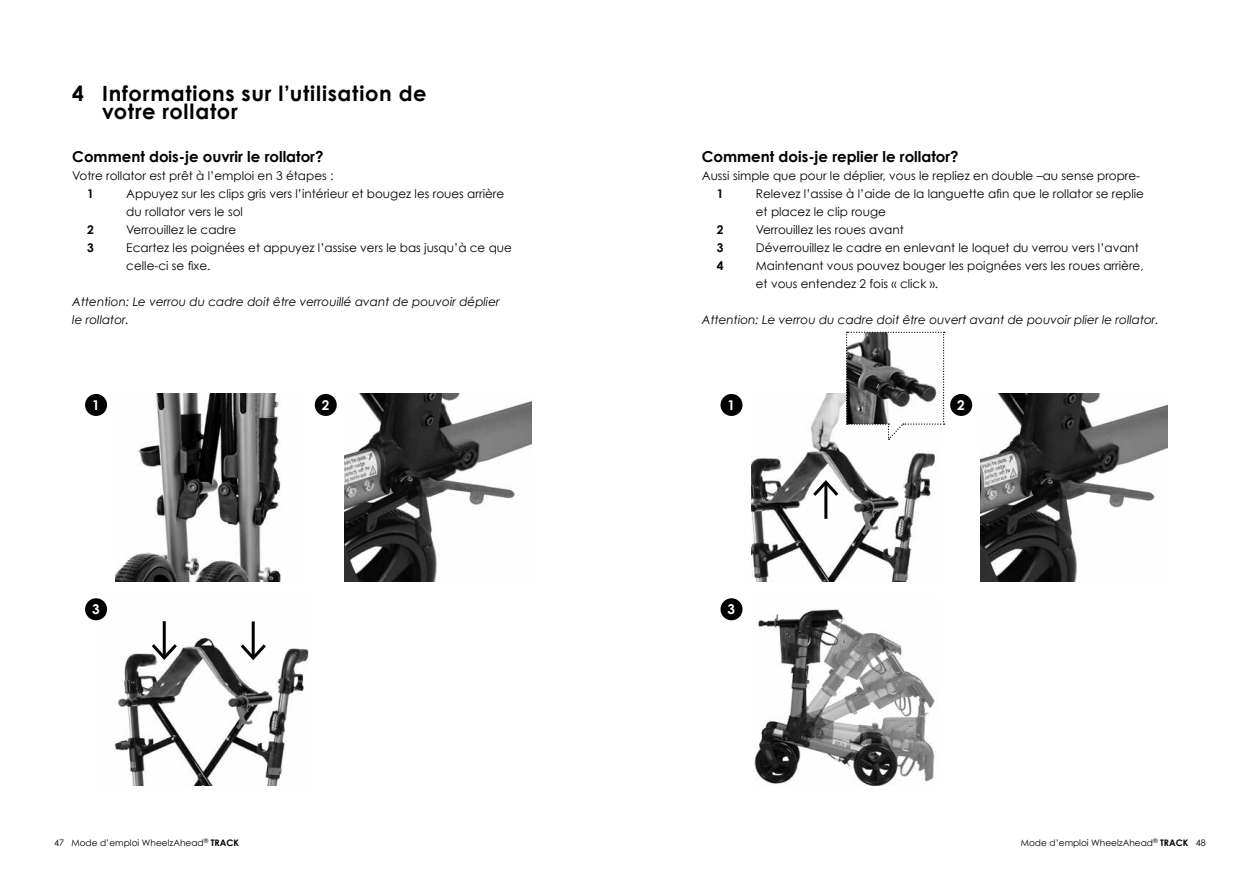
<style>
.page{position:relative;width:1259px;height:893px;background:#fff}
.page>*{position:absolute;margin:0;border:0;box-sizing:border-box;transform-origin:0 0}
.t1{font:700 21px/18px "Century Gothic";letter-spacing:.035em;color:#000}
.t2{font:700 15px "Century Gothic";color:#000}
.t3{font:700 13.5px "Century Gothic";color:#fff}
.t4{font:12px/18px "Century Gothic";color:#000}
.t5{font:italic 12px/18px "Century Gothic";color:#000}
.t6{font:700 12px "Century Gothic";color:#000}
.t7{font:9px "Century Gothic";color:#000}
.s1{font-weight:700}
</style>
<div class="page">
<img style="left:99px;top:598px;width:209px;height:187px">
<hr style="left:252px;top:621px;width:3px;height:35px;background:#000">
<svg style="left:238px;top:641px;width:31px;height:21px"></svg>
<hr style="left:163px;top:621px;width:3px;height:35px;background:#000">
<svg style="left:149px;top:641px;width:31px;height:21px"></svg>
<div style="left:85px;top:394px;width:22px;height:22px;background:#000;border-radius:50%"></div>
<img style="left:116px;top:394px;width:165px;height:187px">
<div style="left:315px;top:394px;width:22px;height:22px;background:#000;border-radius:50%"></div>
<div style="left:85px;top:598px;width:22px;height:22px;background:#000;border-radius:50%"></div>
<div style="left:720px;top:394px;width:22px;height:22px;background:#000;border-radius:50%"></div>
<img style="left:751px;top:394px;width:184px;height:187px">
<div style="left:950px;top:394px;width:22px;height:22px;background:#000;border-radius:50%"></div>
<div style="left:720px;top:598px;width:22px;height:22px;background:#000;border-radius:50%"></div>
<img style="left:981px;top:394px;width:187px;height:187px">
<img style="left:754px;top:609px;width:181px;height:176px">
<svg style="left:846px;top:332px;width:98px;height:108px"></svg>
<hr style="left:824px;top:484px;width:3px;height:35px;background:#000">
<svg style="left:810px;top:478px;width:31px;height:21px"></svg>
<img style="left:344px;top:394px;width:187px;height:187px">
<h1 class="t1" style="left:102px;top:84px;width:326px;text-indent:-30px">4 Informations sur l’utilisation de votre rollator</h1>
<p class="t2" style="left:72px;top:147px;width:253px">Comment dois-je ouvrir le rollator?</p>
<p class="t4" style="left:72px;top:166px;width:263px">Votre rollator est prêt à l’emploi en 3 étapes :</p>
<p class="t6" style="left:87px;top:186px;width:8px">1</p>
<p class="t4" style="left:126px;top:184px;width:379px">Appuyez sur les clips gris vers l’intérieur et bougez les roues arrière du rollator vers le sol</p>
<p class="t6" style="left:87px;top:222px;width:8px">2</p>
<p class="t4" style="left:126px;top:220px;width:111px">Verrouillez le cadre</p>
<p class="t6" style="left:87px;top:240px;width:8px">3</p>
<p class="t4" style="left:126px;top:238px;width:387px">Ecartez les poignées et appuyez l’assise vers le bas jusqu’à ce que celle-ci se fixe.</p>
<p class="t5" style="left:72px;top:292px;width:429px">Attention: Le verrou du cadre doit être verrouillé avant de pouvoir déplier le rollator.</p>
<p class="t2" style="left:702px;top:147px;width:258px">Comment dois-je replier le rollator?</p>
<p class="t4" style="left:702px;top:166px;width:440px">Aussi simple que pour le déplier, vous le repliez en double –au sense propre-</p>
<p class="t6" style="left:716px;top:186px;width:8px">1</p>
<p class="t4" style="left:756px;top:184px;width:390px">Relevez l’assise à l’aide de la languette afin que le rollator se replie et placez le clip rouge</p>
<p class="t6" style="left:716px;top:222px;width:8px">2</p>
<p class="t4" style="left:756px;top:220px;width:149px">Verrouillez les roues avant</p>
<p class="t6" style="left:716px;top:240px;width:8px">3</p>
<p class="t4" style="left:756px;top:238px;width:385px">Déverrouillez le cadre en enlevant le loquet du verrou vers l’avant</p>
<p class="t6" style="left:716px;top:258px;width:8px">4</p>
<p class="t4" style="left:756px;top:256px;width:389px">Maintenant vous pouvez bouger les poignées vers les roues arrière, et vous entendez 2 fois « click ».</p>
<p class="t5" style="left:702px;top:310px;width:458px">Attention: Le verrou du cadre doit être ouvert avant de pouvoir plier le rollator.</p>
<p class="t3" style="left:92px;top:396px;width:9px">1</p>
<p class="t3" style="left:322px;top:396px;width:9px">2</p>
<p class="t3" style="left:727px;top:396px;width:9px">1</p>
<p class="t3" style="left:957px;top:396px;width:9px">2</p>
<p class="t3" style="left:92px;top:601px;width:9px">3</p>
<p class="t3" style="left:727px;top:601px;width:9px">3</p>
<p class="t7" style="left:54px;top:837px;width:186px">47 Mode d’emploi WheelzAhead<sup>®</sup> <span class="s1">TRACK</span></p>
<p class="t7" style="left:1020px;top:837px;width:186px">Mode d’emploi WheelzAhead<sup>®</sup> <span class="s1">TRACK</span> 48</p>
</div>
